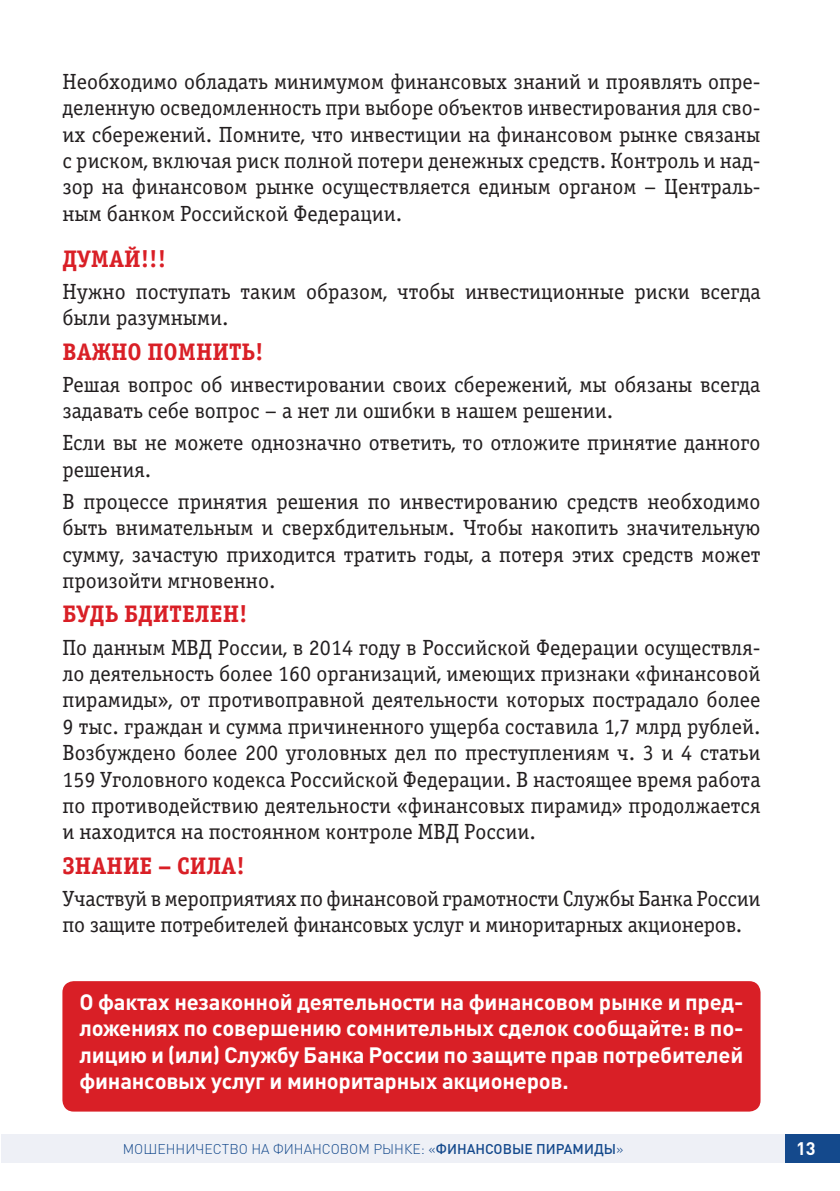
<style>
.page{position:relative;width:840px;height:1191px;background:#fff}
.page>*{position:absolute;margin:0;border:0;box-sizing:border-box;transform-origin:0 0}
.t1{font:700 24px "Officina Serif C";color:#d91f26}
.t2{font:22px/26.4px "Officina Serif C";color:#231f20}
.t3{font:700 22px/26.4px "DIN Pro";letter-spacing:-.01em;color:#fff;text-align:justify}
.t4{font:700 18px "DIN Pro";color:#fff}
.t5{font:300 14px "DIN Pro";color:#14498c}
.s1{font-weight:500}
</style>
<div class="page">
<div style="left:784px;top:1134px;width:55px;height:28px;background:#14498c"></div>
<div style="left:1px;top:1134px;width:783px;height:28px;background:#eef0f6"></div>
<div style="left:62px;top:981px;width:698px;height:130px;background:#d91f26;border-radius:11px"></div>
<p class="t2" style="left:62px;top:69px;width:699px;text-align:justify">Необходимо обладать минимумом финансовых знаний и проявлять опре&shy;деленную осведомленность при выборе объектов инвестирования для сво&shy;их сбережений. Помните, что инвестиции на финансовом рынке связаны с риском, включая риск полной потери денежных средств. Контроль и над&shy;зор на финансовом рынке осуществляется единым органом – Централь&shy;ным банком Российской Федерации.</p>
<p class="t1" style="left:62px;top:245px;width:105px">ДУМАЙ!!!</p>
<p class="t2" style="left:62px;top:279px;width:699px">Нужно поступать таким образом, чтобы инвестиционные риски всегда были разумными.</p>
<p class="t1" style="left:62px;top:338px;width:203px">ВАЖНО ПОМНИТЬ!</p>
<p class="t2" style="left:62px;top:371px;width:699px">Решая вопрос об инвестировании своих сбережений, мы обязаны всегда задавать себе вопрос – а нет ли ошибки в нашем решении.</p>
<p class="t2" style="left:62px;top:430px;width:699px">Если вы не можете однозначно ответить, то отложите принятие данного решения.</p>
<p class="t2" style="left:62px;top:488px;width:699px;text-align:justify">В процессе принятия решения по инвестированию средств необходимо быть внимательным и сверхбдительным. Чтобы накопить значительную сумму, зачастую приходится тратить годы, а потеря этих средств может произойти мгновенно.</p>
<p class="t1" style="left:62px;top:600px;width:187px">БУДЬ БДИТЕЛЕН!</p>
<p class="t2" style="left:62px;top:634px;width:699px;text-align:justify">По данным МВД России, в 2014 году в Российской Федерации осуществля&shy;ло деятельность более 160 организаций, имеющих признаки «финансовой пирамиды», от противоправной деятельности которых пострадало более 9 тыс. граждан и сумма причиненного ущерба составила 1,7 млрд рублей.<br>Возбуждено более 200 уголовных дел по преступлениям ч. 3 и 4 статьи 159 Уголовного кодекса Российской Федерации. В настоящее время работа по противодействию деятельности «финансовых пирамид» продолжается и находится на постоянном контроле МВД России.</p>
<p class="t1" style="left:62px;top:852px;width:184px">ЗНАНИЕ – СИЛА!</p>
<p class="t2" style="left:62px;top:885px;width:699px">Участвуй в мероприятиях по финансовой грамотности Службы Банка России по защите потребителей финансовых услуг и миноритарных акционеров.</p>
<p class="t3" style="left:79px;top:987px;width:665px">О фактах незаконной деятельности на финансовом рынке и пред&shy;ложениях по совершению сомнительных сделок сообщайте: в по&shy;лицию и (или) Службу Банка России по защите прав потребителей финансовых услуг и миноритарных акционеров.</p>
<p class="t5" style="left:123px;top:1139px;width:502px">МОШЕННИЧЕСТВО НА ФИНАНСОВОМ РЫНКЕ: «<span class="s1">ФИНАНСОВЫЕ ПИРАМИДЫ</span>»</p>
<p class="t4" style="left:795px;top:1136px;width:21px">13</p>
</div>
